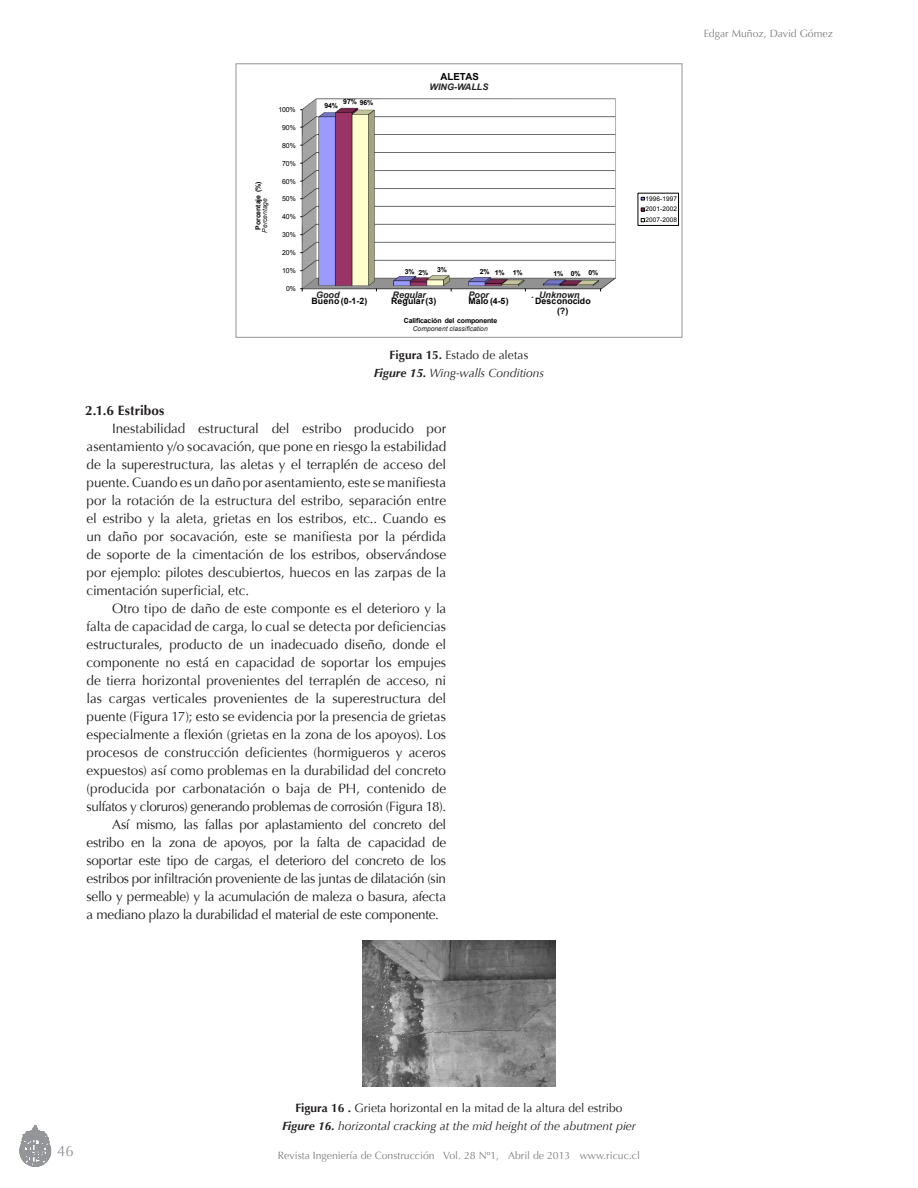
<style>
.page{position:relative;width:918px;height:1188px;background:#fff}
.page>*{position:absolute;margin:0;border:0;box-sizing:border-box;transform-origin:0 0}
.t1{font:15px "Optima";color:#939598}
.Párrafo_Español{font:13.5px/18px "Optima";letter-spacing:-.02em;color:#231f20;text-align:justify}
.Subtítulo2_Español{font:700 13.5px "Optima";letter-spacing:.01em;color:#231f20}
.Párrafo_Inglés{font:italic 12px "Optima";color:#231f20}
.Párrafo_Español-2{font:12px "Optima";color:#231f20}
.t2{font:10.5px "Optima";color:#808285}
.t3{font:700 9.75px "Arial";letter-spacing:-.01em;color:#000}
.Párrafo_Inglés-2{font:italic 700 9px "Arial";color:#231f20}
.t4{font:700 8.7px/9.8px "Arial";letter-spacing:.02em;color:#000;text-align:center}
.t5{font:700 6.9px "Arial";letter-spacing:-.01em;color:#000}
.t6{font:6.9px "Arial";letter-spacing:-.025em;color:#000}
.Párrafo_Inglés-3{font:italic 6.75px "Arial";color:#231f20}
.t7{font:6.45px/10.8px "Arial";letter-spacing:.015em;color:#000;text-align:justify}
.s1{font-weight:700}
</style>
<div class="page">
<svg style="left:19px;top:1125px;width:32px;height:42px"></svg>
<img style="left:301px;top:98px;width:315px;height:192px">
<div style="left:638px;top:193px;width:41px;height:33px;border:1px solid #000"></div>
<svg style="left:641px;top:197px;width:4px;height:3px"></svg>
<svg style="left:641px;top:208px;width:4px;height:3px"></svg>
<svg style="left:641px;top:218px;width:4px;height:4px"></svg>
<div style="left:236px;top:63px;width:446px;height:275px;border:1px solid #939598"></div>
<img style="left:362px;top:941px;width:194px;height:145px">
<p class="t3" style="left:441px;top:70px;width:40px">ALETAS</p>
<p class="t5" style="left:253px;top:230px;width:50px;rotate:-90deg">Porcentaje (%)</p>
<p class="Párrafo_Inglés-3" style="left:261px;top:233px;width:36px;rotate:-90deg">Percentage</p>
<p class="t6" style="left:279px;top:105px;width:19px">100%</p>
<p class="t6" style="left:282px;top:123px;width:15px">90%</p>
<p class="t6" style="left:282px;top:141px;width:15px">80%</p>
<p class="t6" style="left:282px;top:159px;width:15px">70%</p>
<p class="t6" style="left:282px;top:177px;width:15px">60%</p>
<p class="t6" style="left:282px;top:194px;width:15px">50%</p>
<p class="t6" style="left:282px;top:212px;width:15px">40%</p>
<p class="t6" style="left:282px;top:230px;width:15px">30%</p>
<p class="t6" style="left:282px;top:248px;width:15px">20%</p>
<p class="t6" style="left:282px;top:266px;width:15px">10%</p>
<p class="t6" style="left:286px;top:284px;width:11px">0%</p>
<p class="t5" style="left:343px;top:97px;width:15px">97%</p>
<p class="t5" style="left:360px;top:98px;width:15px">96%</p>
<p class="t5" style="left:324px;top:101px;width:15px">94%</p>
<p class="Párrafo_Inglés-2" style="left:430px;top:81px;width:60px">WING-WALLS</p>
<p class="t5" style="left:437px;top:265px;width:11px">3%</p>
<p class="t5" style="left:405px;top:267px;width:11px">3%</p>
<p class="t5" style="left:480px;top:267px;width:11px">2%</p>
<p class="t5" style="left:513px;top:268px;width:11px">1%</p>
<p class="t5" style="left:588px;top:268px;width:11px">0%</p>
<p class="t5" style="left:419px;top:268px;width:11px">2%</p>
<p class="t5" style="left:495px;top:268px;width:11px">1%</p>
<p class="t5" style="left:571px;top:269px;width:11px">0%</p>
<p class="t5" style="left:553px;top:269px;width:11px">1%</p>
<p class="Párrafo_Inglés-2" style="left:316px;top:289px;width:25px">Good</p>
<p class="Párrafo_Inglés-2" style="left:393px;top:289px;width:35px">Regular</p>
<p class="Párrafo_Inglés-2" style="left:469px;top:289px;width:22px">Poor</p>
<p class="Párrafo_Inglés-2" style="left:532px;top:289px;width:50px">. Unknown</p>
<p class="t4" style="left:311px;top:296px;width:57px">Bueno (0-1-2)</p>
<p class="t4" style="left:391px;top:296px;width:47px">Regular (3)</p>
<p class="t4" style="left:468px;top:296px;width:42px">Malo (4-5)</p>
<p class="t4" style="left:535px;top:296px;width:57px">Desconocido (?)</p>
<p class="t5" style="left:404px;top:316px;width:95px">Calificación del componente</p>
<p class="Párrafo_Inglés-3" style="left:413px;top:324px;width:77px">Component classification</p>
<p class="Párrafo_Español-2" style="left:390px;top:347px;width:140px"><span class="s1">Figura 15.</span> Estado de aletas</p>
<p class="Párrafo_Inglés" style="left:374px;top:365px;width:172px"><span class="s1">Figure 15.</span> Wing-walls Conditions</p>
<p class="Subtítulo2_Español" style="left:85px;top:403px;width:81px">2.1.6 Estribos</p>
<p class="Párrafo_Español" style="left:87px;top:420px;width:361px;text-indent:26px">Inestabilidad estructural del estribo producido por asentamiento y/o socavación, que pone en riesgo la estabilidad de la superestructura, las aletas y el terraplén de acceso del puente. Cuando es un daño por asentamiento, este se manifiesta por la rotación de la estructura del estribo, separación entre el estribo y la aleta, grietas en los estribos, etc.. Cuando es un daño por socavación, este se manifiesta por la pérdida de soporte de la cimentación de los estribos, observándose por ejemplo: pilotes descubiertos, huecos en las zarpas de la cimentación superficial, etc.</p>
<p class="Párrafo_Español" style="left:87px;top:600px;width:361px;text-indent:26px">Otro tipo de daño de este componte es el deterioro y la falta de capacidad de carga, lo cual se detecta por deficiencias estructurales, producto de un inadecuado diseño, donde el componente no está en capacidad de soportar los empujes de tierra horizontal provenientes del terraplén de acceso, ni las cargas verticales provenientes de la superestructura del puente (Figura 17); esto se evidencia por la presencia de grietas especialmente a flexión (grietas en la zona de los apoyos). Los procesos de construcción deficientes (hormigueros y aceros expuestos) así como problemas en la durabilidad del concreto (producida por carbonatación o baja de PH, contenido de sulfatos y cloruros) generando problemas de corrosión (Figura 18).</p>
<p class="Párrafo_Español" style="left:87px;top:816px;width:361px;text-indent:26px">Así mismo, las fallas por aplastamiento del concreto del estribo en la zona de apoyos, por la falta de capacidad de soportar este tipo de cargas, el deterioro del concreto de los estribos por infiltración proveniente de las juntas de dilatación (sin sello y permeable) y la acumulación de maleza o basura, afecta a mediano plazo la durabilidad el material de este componente.</p>
<p class="t2" style="left:704px;top:27px;width:131px">Edgar Muñoz, David Gómez</p>
<p class="t7" style="left:645px;top:193px;width:33px">1996-1997<br>2001-2002<br>2007-2008</p>
<p class="t1" style="left:57px;top:1142px;width:18px">46</p>
<p class="Párrafo_Español-2" style="left:296px;top:1101px;width:328px"><span class="s1">Figura 16 .</span> Grieta horizontal en la mitad de la altura del estribo</p>
<p class="Párrafo_Inglés" style="left:282px;top:1119px;width:355px"><span class="s1">Figure 16.</span> horizontal cracking at the mid height of the abutment pier</p>
<p class="t2" style="left:278px;top:1149px;width:364px">Revista Ingeniería de Construcción Vol. 28 Nº1, Abril de 2013 www.ricuc.cl</p>
</div>
